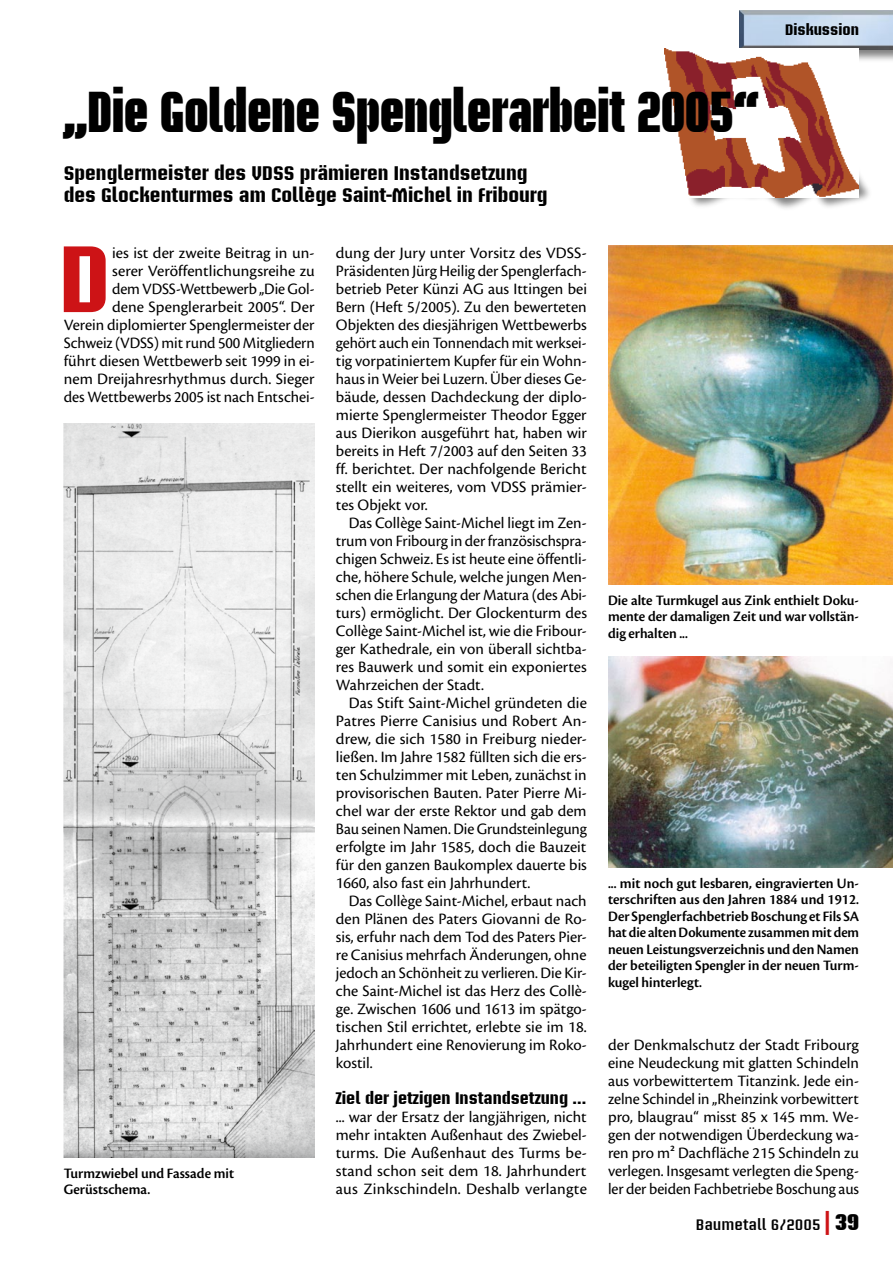
<style>
.page{position:relative;width:893px;height:1263px;background:#fff}
.page>*{position:absolute;margin:0;border:0;box-sizing:border-box;transform-origin:0 0}
.t1{font:700 93px "Briem Akademi Std";color:#cd1316}
.t2{font:900 57px "Briem Akademi Std";color:#000;scale:.8 1}
.t3{font:700 19.5px/22.5px "Briem Akademi Std";color:#000}
.t4{font:16.5px/18px "Cronos Pro";color:#000;text-align:justify}
.t5{font:700 16.5px "Briem Akademi Std";color:#000}
.t6{font:15px/16.5px "Cronos Pro Semibold Disp";color:#000;text-align:justify}
.t7{font:600 15px "Briem Akademi Std";color:#000}
.t8{font:700 15px "Briem Akademi Std";color:#000}
.s1{font-size:24px;color:#cd1316}
.s2{font-weight:900;font-size:22.5px}
</style>
<div class="page">
<div style="left:738px;top:9px;width:155px;height:54px;background:#000;opacity:.5"></div>
<img style="left:740px;top:11px;width:153px;height:38px">
<div style="left:662px;top:48px;width:211px;height:163px;background:#000;opacity:.5"></div>
<img style="left:664px;top:49px;width:195px;height:148px">
<img style="left:64px;top:424px;width:251px;height:733px">
<img style="left:608px;top:246px;width:285px;height:338px">
<img style="left:608px;top:656px;width:285px;height:211px">
<h2 class="t2" style="left:64px;top:80px;width:869px">„Die Goldene Spenglerarbeit 2005“</h2>
<p class="t3" style="left:64px;top:161px;width:485px">Spenglermeister des VDSS prämieren Instandsetzung des Glockenturmes am Collège Saint-Michel in Fribourg</p>
<p class="t8" style="left:785px;top:22px;width:75px">Diskussion</p>
<h1 class="t1" style="left:59px;top:227px;width:53px">D</h1>
<p class="t4" style="left:64px;top:244px;width:253px;text-align:right">ies ist der zweite Beitrag in un-<br>serer Veröffentlichungsreihe zu<br>dem VDSS-Wettbewerb „Die Gol-<br>dene Spenglerarbeit 2005“. Der<br>Verein diplomierter Spenglermeister der Schweiz (VDSS) mit rund 500 Mitgliedern führt diesen Wettbewerb seit 1999 in ei&shy;nem Dreijahresrhythmus durch. Sieger des Wettbewerbs 2005 ist nach Entschei-</p>
<p class="t6" style="left:64px;top:1165px;width:172px">Turmzwiebel und Fassade mit<br>Gerüstschema.</p>
<p class="t4" style="left:336px;top:244px;width:253px">dung der Jury unter Vorsitz des VDSS-Präsidenten Jürg Heilig der Spenglerfach&shy;betrieb Peter Künzi AG aus Ittingen bei Bern (Heft 5/2005). Zu den bewerteten Objekten des diesjährigen Wettbewerbs gehört auch ein Tonnendach mit werksei&shy;tig vorpatiniertem Kupfer für ein Wohn&shy;haus in Weier bei Luzern. Über dieses Ge&shy;bäude, dessen Dachdeckung der diplo&shy;mierte Spenglermeister Theodor Egger aus Dierikon ausgeführt hat, haben wir bereits in Heft 7/2003 auf den Seiten 33 ff. berichtet. Der nachfolgende Bericht stellt ein weiteres, vom VDSS prämier&shy;tes Objekt vor.</p>
<p class="t4" style="left:336px;top:514px;width:253px;text-indent:13px">Das Collège Saint-Michel liegt im Zen&shy;trum von Fribourg in der französischspra&shy;chigen Schweiz. Es ist heute eine öffentli&shy;che, höhere Schule, welche jungen Men&shy;schen die Erlangung der Matura (des Abi&shy;turs) ermöglicht. Der Glockenturm des Collège Saint-Michel ist, wie die Fribour&shy;ger Kathedrale, ein von überall sichtba&shy;res Bauwerk und somit ein exponiertes Wahrzeichen der Stadt.</p>
<p class="t4" style="left:336px;top:694px;width:252px;text-indent:13px">Das Stift Saint-Michel gründeten die Patres Pierre Canisius und Robert An&shy;drew, die sich 1580 in Freiburg nieder&shy;ließen. Im Jahre 1582 füllten sich die ers&shy;ten Schulzimmer mit Leben, zunächst in provisorischen Bauten. Pater Pierre Mi&shy;chel war der erste Rektor und gab dem Bau seinen Namen. Die Grundsteinlegung erfolgte im Jahr 1585, doch die Bauzeit für den ganzen Baukomplex dauerte bis 1660, also fast ein Jahrhundert.</p>
<p class="t4" style="left:336px;top:892px;width:252px;text-indent:13px">Das Collège Saint-Michel, erbaut nach den Plänen des Paters Giovanni de Ro&shy;sis, erfuhr nach dem Tod des Paters Pier&shy;re Canisius mehrfach Änderungen, ohne jedoch an Schönheit zu verlieren. Die Kir&shy;che Saint-Michel ist das Herz des Collè&shy;ge. Zwischen 1606 und 1613 im spätgo&shy;tischen Stil errichtet, erlebte sie im 18.<br>Jahrhundert eine Renovierung im Roko&shy;kostil.</p>
<p class="t5" style="left:336px;top:1089px;width:252px">Ziel der jetzigen Instandsetzung ...</p>
<p class="t4" style="left:336px;top:1108px;width:252px">... war der Ersatz der langjährigen, nicht mehr intakten Außenhaut des Zwiebel&shy;turms. Die Außenhaut des Turms be&shy;stand schon seit dem 18. Jahrhundert aus Zinkschindeln. Deshalb verlangte</p>
<p class="t6" style="left:608px;top:592px;width:252px">Die alte Turmkugel aus Zink enthielt Doku&shy;mente der damaligen Zeit und war vollstän&shy;dig erhalten ...</p>
<p class="t6" style="left:608px;top:875px;width:253px">... mit noch gut lesbaren, eingravierten Un&shy;terschriften aus den Jahren 1884 und 1912.<br>Der Spenglerfachbetrieb Boschung et Fils SA hat die alten Dokumente zusammen mit dem neuen Leistungsverzeichnis und den Namen der beteiligten Spengler in der neuen Turm&shy;kugel hinterlegt.</p>
<p class="t4" style="left:608px;top:1036px;width:253px">der Denkmalschutz der Stadt Fribourg eine Neudeckung mit glatten Schindeln aus vorbewittertem Titanzink. Jede ein&shy;zelne Schindel in „Rheinzink vorbewittert pro, blaugrau“ misst 85 x 145 mm. We&shy;gen der notwendigen Überdeckung wa&shy;ren pro m² Dachfläche 215 Schindeln zu verlegen. Insgesamt verlegten die Speng&shy;ler der beiden Fachbetriebe Boschung aus</p>
<p class="t7" style="left:696px;top:1216px;width:165px">Baumetall 6/2005 <span class="s1">|</span> <span class="s2">39</span></p>
</div>
